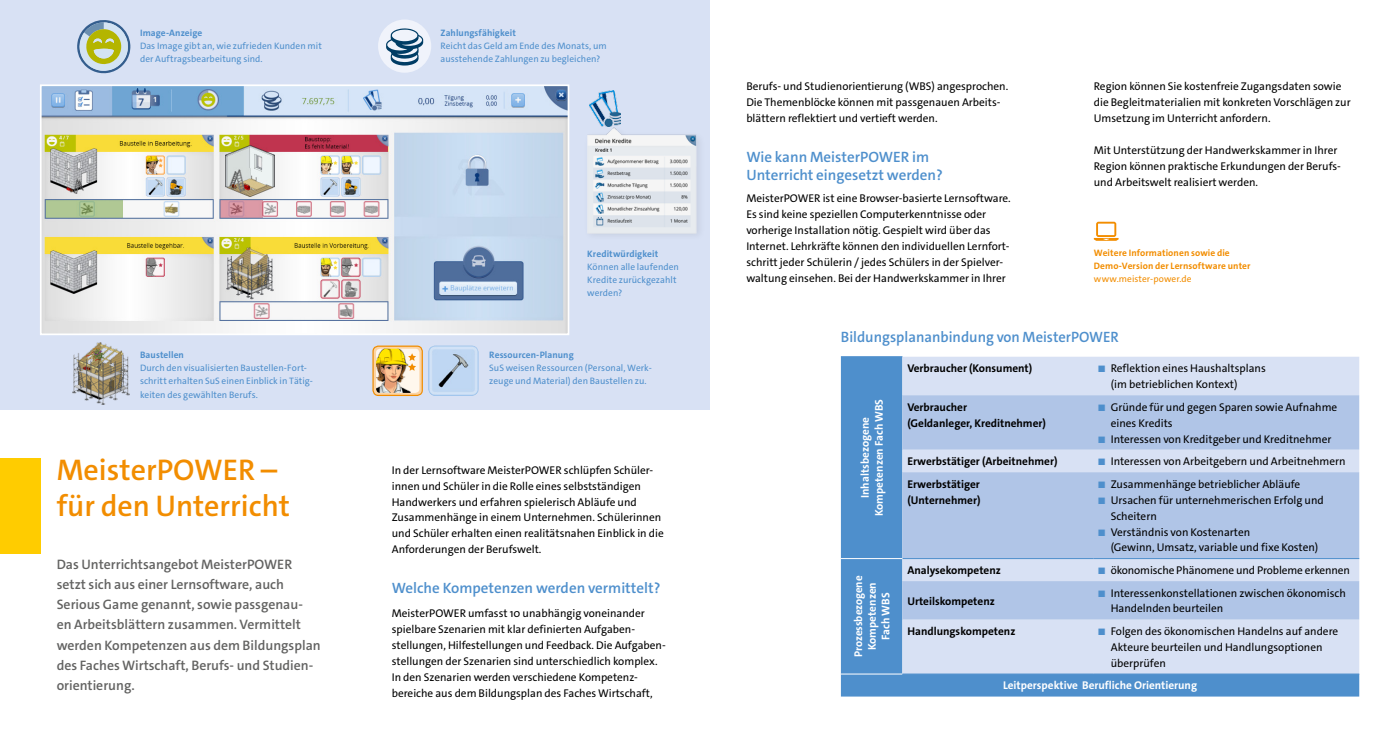
<style>
.page{position:relative;width:1397px;height:745px;background:#fff}
.page>*{position:absolute;margin:0;border:0;box-sizing:border-box;transform-origin:0 0}
.t1{font:600 30px/36px "The Sans C4 s";color:#f28d00}
.t2{font:600 15px/18px "The Sans C4 s";color:#4e8fcc}
.t3{font:600 13.75px/20px "The Sans C4 s";color:#626261}
.t4{font:11.25px/16px "The Sans C4 s";color:#000}
.t5{font:700 11.25px/16px "The Sans C4 s";color:#000}
.t6{font:700 11.25px/13.8px "The Sans C4 s";color:#fff;text-align:center}
.t7{font:9.38px/13.1px "The Sans C4 s";letter-spacing:.005em;color:#4e8fcc}
.t8{font:700 9.38px "The Sans C4 s";letter-spacing:.005em;color:#4e8fcc}
.t9{font:700 9.38px/13.1px "The Sans C4 s";letter-spacing:.01em;color:#f28d00}
.t10{font:9.38px "The Sans C4 s";letter-spacing:.005em;color:#f28d00}
.s1{font-size:9.5px;color:#4e8fcc}
</style>
<div class="page">
<div style="left:0;top:0;width:709px;height:409px;background:#d8e1f4"></div>
<img style="left:43px;top:87px;width:523px;height:245px">
<div style="left:40px;top:84px;width:529px;height:251px;border:2px solid #fff"></div>
<div style="left:0;top:457px;width:41px;height:96px;background:#fc0"></div>
<svg style="left:1093px;top:221px;width:25px;height:20px"></svg>
<div style="left:840px;top:357px;width:518px;height:339px;background:#4e8fcc"></div>
<div style="left:902px;top:356px;width:456px;height:317px;background:#d8e1f4"></div>
<svg style="left:902px;top:395px;width:456px;height:224px;background:#b8cae9"></svg>
<hr style="left:840px;top:356px;width:62px;height:1px;background:#4e8fcc">
<hr style="left:902px;top:558px;width:191px;height:1px;background:#4e8fcc">
<hr style="left:1093px;top:558px;width:265px;height:1px;background:#4e8fcc">
<hr style="left:840px;top:557px;width:62px;height:1px;background:#fff">
<hr style="left:840px;top:673px;width:62px;height:1px;background:#fff">
<hr style="left:902px;top:673px;width:191px;height:1px;background:#4e8fcc">
<hr style="left:1093px;top:673px;width:265px;height:1px;background:#4e8fcc">
<img style="left:589px;top:90px;width:31px;height:34px">
<img style="left:73px;top:342px;width:57px;height:62px">
<div style="left:378px;top:19px;width:53px;height:54px;background:#f0f3fb;border-radius:50%"></div>
<svg style="left:386px;top:28px;width:37px;height:37px"></svg>
<svg style="left:77px;top:20px;width:53px;height:53px"></svg>
<img style="left:428px;top:345px;width:50px;height:50px">
<div style="left:375px;top:347px;width:45px;height:47px;background:#fff7ed;border-radius:5px"></div>
<img style="left:376px;top:349px;width:35px;height:43px">
<div style="left:373px;top:346px;width:49px;height:49px;border:2px solid #fcd4a4;border-radius:5px"></div>
<div style="left:372px;top:345px;width:51px;height:51px;border:1px solid #f28d00;border-radius:5px"></div>
<svg style="left:408px;top:353px;width:8px;height:17px"></svg>
<img style="left:587px;top:127px;width:112px;height:108px">
<p class="t8" style="left:140px;top:27px;width:64px">Image-Anzeige</p>
<p class="t7" style="left:140px;top:39px;width:183px">Das Image gibt an, wie zufrieden Kunden mit der Auftragsbearbeitung sind.</p>
<p class="t8" style="left:140px;top:349px;width:45px">Baustellen</p>
<p class="t7" style="left:140px;top:361px;width:174px">Durch den visualisierten Baustellen-Fort&shy;schritt erhalten SuS einen Einblick in Tätig&shy;keiten des gewählten Berufs.</p>
<h1 class="t1" style="left:57px;top:451px;width:235px">MeisterPOWER – für den Unterricht</h1>
<p class="t3" style="left:57px;top:554px;width:265px">Das Unterrichtsangebot MeisterPOWER setzt sich aus einer Lernsoftware, auch Serious Game genannt, sowie passgenau&shy;en Arbeitsblättern zusammen. Vermittelt werden Kompetenzen aus dem Bildungsplan des Faches Wirtschaft, Berufs- und Studien&shy;orientierung.</p>
<p class="t8" style="left:440px;top:27px;width:77px">Zahlungsfähigkeit</p>
<p class="t7" style="left:440px;top:39px;width:168px">Reicht das Geld am Ende des Monats, um ausstehende Zahlungen zu begleichen?</p>
<p class="t8" style="left:587px;top:247px;width:73px">Kreditwürdigkeit</p>
<p class="t7" style="left:587px;top:260px;width:93px">Können alle laufenden<br>Kredite zurückgezahlt werden?</p>
<p class="t8" style="left:489px;top:349px;width:86px">Ressourcen-Planung</p>
<p class="t7" style="left:489px;top:361px;width:163px">SuS weisen Ressourcen (Personal, Werk&shy;zeuge und Material) den Baustellen zu.</p>
<p class="t4" style="left:392px;top:461px;width:273px">In der Lernsoftware MeisterPOWER schlüpfen Schüler&shy;innen und Schüler in die Rolle eines selbstständigen Handwerkers und erfahren spielerisch Abläufe und Zusammenhänge in einem Unternehmen. Schülerinnen und Schüler erhalten einen realitätsnahen Einblick in die Anforderungen der Berufswelt.</p>
<h2 class="t2" style="left:392px;top:578px;width:270px">Welche Kompetenzen werden vermittelt?</h2>
<p class="t4" style="left:392px;top:605px;width:274px">MeisterPOWER umfasst 10 unabhängig voneinander spielbare Szenarien mit klar definierten Aufgaben&shy;stellungen, Hilfestellungen und Feedback. Die Aufgaben&shy;stellungen der Szenarien sind unterschiedlich komplex.<br>In den Szenarien werden verschiedene Kompetenz&shy;bereiche aus dem Bildungsplan des Faches Wirtschaft,</p>
<p class="t4" style="left:746px;top:79px;width:263px">Berufs- und Studienorientierung (WBS) angesprochen.<br>Die Themenblöcke können mit passgenauen Arbeits&shy;blättern reflektiert und vertieft werden.</p>
<h2 class="t2" style="left:746px;top:148px;width:198px">Wie kann MeisterPOWER im<br>Unterricht eingesetzt werden?</h2>
<p class="t4" style="left:746px;top:190px;width:266px">MeisterPOWER ist eine Browser-basierte Lernsoftware.<br>Es sind keine speziellen Computerkenntnisse oder vorherige Installation nötig. Gespielt wird über das Internet. Lehrkräfte können den individuellen Lernfort&shy;schritt jeder Schülerin / jedes Schülers in der Spielver&shy;waltung einsehen. Bei der Handwerkskammer in Ihrer</p>
<p class="t4" style="left:1093px;top:79px;width:258px">Region können Sie kostenfreie Zugangsdaten sowie die Begleitmaterialien mit konkreten Vorschlägen zur<br>Umsetzung im Unterricht anfordern.</p>
<p class="t4" style="left:1093px;top:142px;width:248px">Mit Unterstützung der Handwerkskammer in Ihrer<br>Region können praktische Erkundungen der Berufs&shy;und Arbeitswelt realisiert werden.</p>
<p class="t9" style="left:1093px;top:246px;width:158px">Weitere Informationen sowie die<br>Demo-Version der Lernsoftware unter</p>
<p class="t10" style="left:1093px;top:272px;width:99px">www.meister-power.de</p>
<h2 class="t2" style="left:840px;top:328px;width:279px">Bildungsplananbindung von MeisterPOWER</h2>
<p class="t6" style="left:858px;top:516px;width:119px;rotate:-90deg">Inhaltsbezogene<br>Kompetenzen Fach WBS</p>
<p class="t6" style="left:851px;top:656px;width:83px;rotate:-90deg">Prozessbezogene<br>Kompetenzen<br>Fach WBS</p>
<p class="t5" style="left:907px;top:360px;width:126px">Verbraucher (Konsument)</p>
<p class="t4" style="left:1110px;top:360px;width:156px;text-indent:-12px"><span class="s1">■</span> Reflektion eines Haushaltsplans (im betrieblichen Kontext)</p>
<p class="t5" style="left:907px;top:398px;width:140px">Verbraucher<br>(Geldanleger, Kreditnehmer)</p>
<p class="t4" style="left:1110px;top:398px;width:228px;text-indent:-12px"><span class="s1">■</span> Gründe für und gegen Sparen sowie Aufnahme eines Kredits</p>
<p class="t4" style="left:1098px;top:430px;width:234px"><span class="s1">■</span> Interessen von Kreditgeber und Kreditnehmer</p>
<p class="t5" style="left:907px;top:453px;width:151px">Erwerbstätiger (Arbeitnehmer)</p>
<p class="t4" style="left:1098px;top:453px;width:249px"><span class="s1">■</span> Interessen von Arbeitgebern und Arbeitnehmern</p>
<p class="t5" style="left:907px;top:475px;width:75px">Erwerbstätiger (Unternehmer)</p>
<p class="t4" style="left:1098px;top:475px;width:203px"><span class="s1">■</span> Zusammenhänge betrieblicher Abläufe</p>
<p class="t4" style="left:1110px;top:491px;width:214px;text-indent:-12px"><span class="s1">■</span> Ursachen für unternehmerischen Erfolg und<br>Scheitern</p>
<p class="t4" style="left:1110px;top:523px;width:209px;text-indent:-12px"><span class="s1">■</span> Verständnis von Kostenarten<br>(Gewinn, Umsatz, variable und fixe Kosten)</p>
<p class="t5" style="left:907px;top:562px;width:95px">Analysekompetenz</p>
<p class="t4" style="left:1098px;top:562px;width:253px"><span class="s1">■</span> ökonomische Phänomene und Probleme erkennen</p>
<p class="t5" style="left:907px;top:592px;width:89px">Urteilskompetenz</p>
<p class="t4" style="left:1110px;top:584px;width:237px;text-indent:-12px"><span class="s1">■</span> Interessenkonstellationen zwischen ökonomisch<br>Handelnden beurteilen</p>
<p class="t5" style="left:907px;top:623px;width:109px">Handlungskompetenz</p>
<p class="t4" style="left:1110px;top:623px;width:229px;text-indent:-12px"><span class="s1">■</span> Folgen des ökonomischen Handelns auf andere<br>Akteure beurteilen und Handlungsoptionen überprüfen</p>
<p class="t6" style="left:1002px;top:678px;width:195px">Leitperspektive Berufliche Orientierung</p>
</div>
